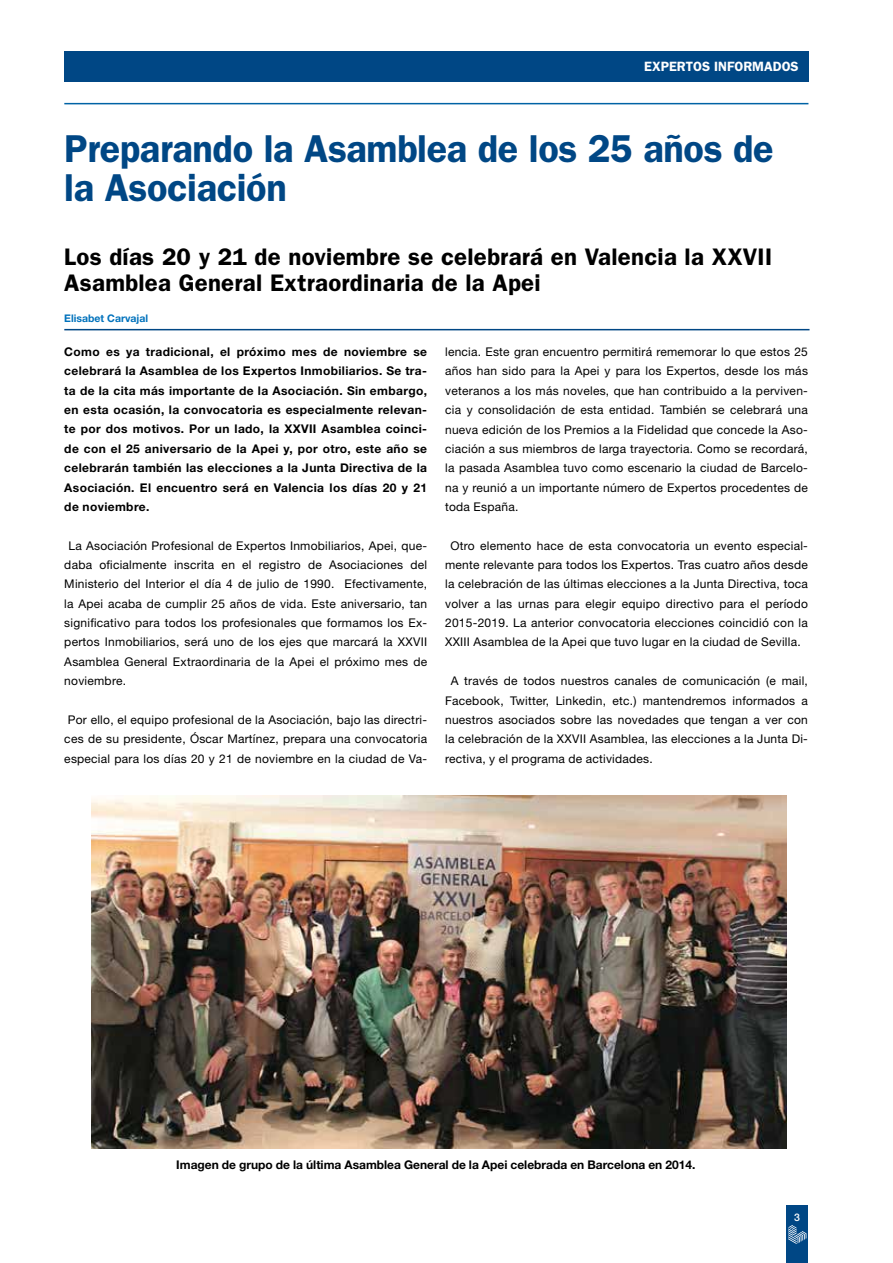
<style>
.page{position:relative;width:893px;height:1263px;background:#fff}
.page>*{position:absolute;margin:0;border:0;box-sizing:border-box;transform-origin:0 0}
.t1{font:600 39px/38.7px "Franklin Gothic";letter-spacing:-.01em;color:#004785}
.t2{font:600 24px/25.5px "Franklin Gothic";letter-spacing:.01em;color:#000}
.t3{font:600 13.5px "Franklin Gothic";color:#fff}
.t4{font:12px/19.4px "Helvetica Neue LT Std";letter-spacing:.02em;color:#000;text-align:justify}
.t5{font:700 12px/19.4px "Helvetica Neue LT Std";color:#000;text-align:justify}
.t6{font:700 10.5px "Helvetica Neue LT Std";color:#0072bc}
.t7{font:500 10.5px "Helvetica Neue LT Std";color:#fff}
</style>
<div class="page">
<div style="left:786px;top:1205px;width:22px;height:58px;background:#004785"></div>
<svg style="left:788px;top:1225px;width:18px;height:19px"></svg>
<hr style="left:64px;top:103px;width:744px;height:1px;background:#0063a5">
<div style="left:64px;top:51px;width:744px;height:30px;background:#004785"></div>
<hr style="left:64px;top:329px;width:745px;height:1px;background:#004785">
<img style="left:91px;top:795px;width:696px;height:354px">
<p class="t3" style="left:644px;top:58px;width:156px">EXPERTOS INFORMADOS</p>
<h1 class="t1" style="left:64px;top:130px;width:711px">Preparando la Asamblea de los 25 años de la Asociación</h1>
<h2 class="t2" style="left:64px;top:244px;width:709px">Los días 20 y 21 de noviembre se celebrará en Valencia la XXVII<br>Asamblea General Extraordinaria de la Apei</h2>
<p class="t6" style="left:64px;top:312px;width:85px">Elisabet Carvajal</p>
<p class="t5" style="left:64px;top:342px;width:364px">Como es ya tradicional, el próximo mes de noviembre se celebrará la Asamblea de los Expertos Inmobiliarios. Se tra&shy;ta de la cita más importante de la Asociación. Sin embargo, en esta ocasión, la convocatoria es especialmente relevan&shy;te por dos motivos. Por un lado, la XXVII Asamblea coinci&shy;de con el 25 aniversario de la Apei y, por otro, este año se celebrarán también las elecciones a la Junta Directiva de la Asociación. El encuentro será en Valencia los días 20 y 21 de noviembre.</p>
<p class="t4" style="left:64px;top:535px;width:364px;text-indent:4px">La Asociación Profesional de Expertos Inmobiliarios, Apei, que&shy;daba oficialmente inscrita en el registro de Asociaciones del Ministerio del Interior el día 4 de julio de 1990. Efectivamente, la Apei acaba de cumplir 25 años de vida. Este aniversario, tan significativo para todos los profesionales que formamos los Ex&shy;pertos Inmobiliarios, será uno de los ejes que marcará la XXVII Asamblea General Extraordinaria de la Apei el próximo mes de noviembre.</p>
<p class="t4" style="left:64px;top:710px;width:364px">Por ello, el equipo profesional de la Asociación, bajo las directri&shy;ces de su presidente, Óscar Martínez, prepara una convocatoria especial para los días 20 y 21 de noviembre en la ciudad de Va-</p>
<p class="t4" style="left:445px;top:342px;width:364px">lencia. Este gran encuentro permitirá rememorar lo que estos 25 años han sido para la Apei y para los Expertos, desde los más veteranos a los más noveles, que han contribuido a la perviven&shy;cia y consolidación de esta entidad. También se celebrará una nueva edición de los Premios a la Fidelidad que concede la Aso&shy;ciación a sus miembros de larga trayectoria. Como se recordará, la pasada Asamblea tuvo como escenario la ciudad de Barcelo&shy;na y reunió a un importante número de Expertos procedentes de toda España.</p>
<p class="t4" style="left:445px;top:535px;width:364px;text-indent:5px">Otro elemento hace de esta convocatoria un evento especial&shy;mente relevante para todos los Expertos. Tras cuatro años desde la celebración de las últimas elecciones a la Junta Directiva, toca volver a las urnas para elegir equipo directivo para el período 2015-2019. La anterior convocatoria elecciones coincidió con la XXIII Asamblea de la Apei que tuvo lugar en la ciudad de Sevilla.</p>
<p class="t4" style="left:445px;top:671px;width:364px;text-indent:6px">A través de todos nuestros canales de comunicación (e mail, Facebook, Twitter, Linkedin, etc.) mantendremos informados a nuestros asociados sobre las novedades que tengan a ver con la celebración de la XXVII Asamblea, las elecciones a la Junta Di&shy;rectiva, y el programa de actividades.</p>
<p class="t5" style="left:176px;top:1154px;width:521px">Imagen de grupo de la última Asamblea General de la Apei celebrada en Barcelona en 2014.</p>
<p class="t7" style="left:794px;top:1211px;width:7px">3</p>
</div>
